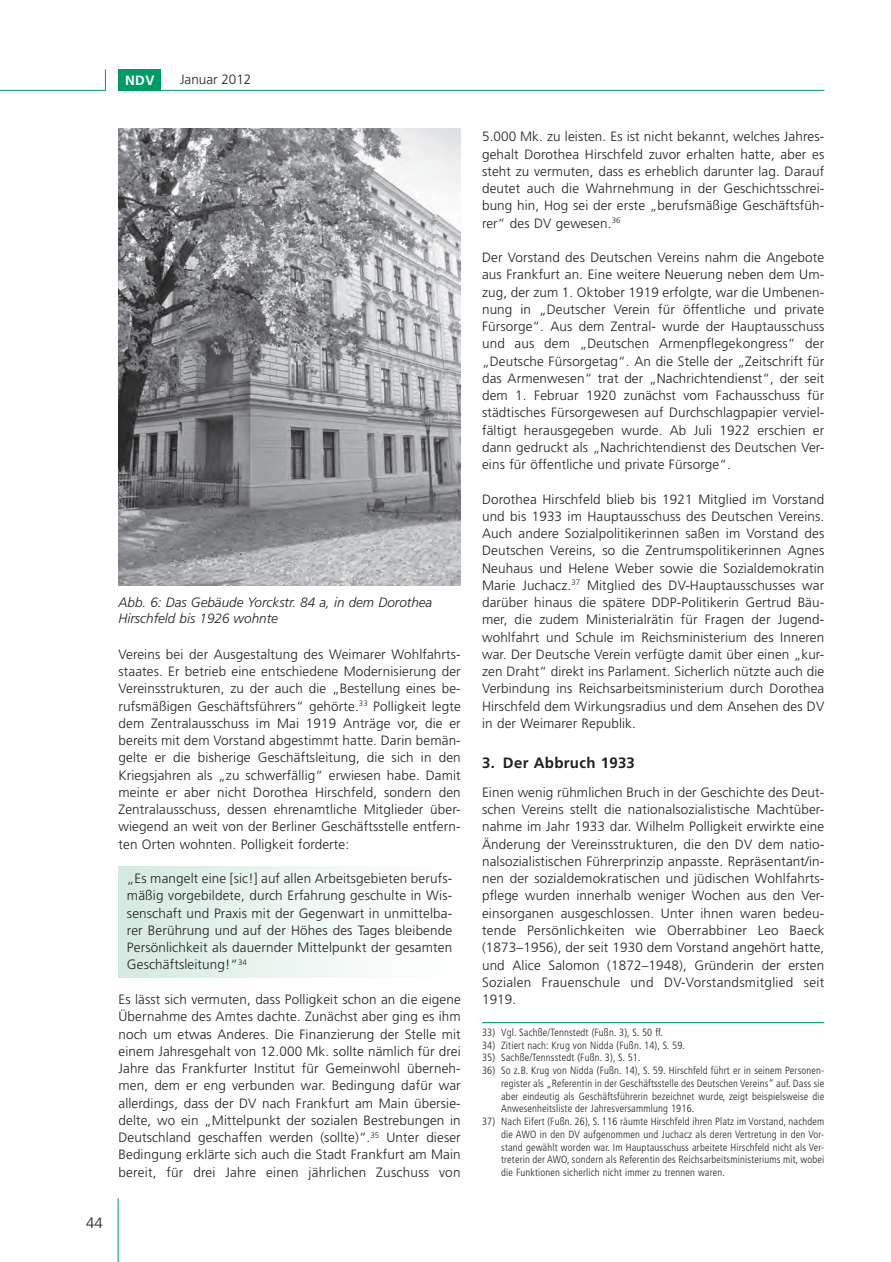
<style>
.page{position:relative;width:891px;height:1262px;background:#fff}
.page>*{position:absolute;margin:0;border:0;box-sizing:border-box;transform-origin:0 0}
.t1{font:700 15px "Frutiger LT";letter-spacing:.02em;color:#241f1f}
.t2{font:300 15px "Frutiger LT";color:#241f1f}
.t3{font:300 13.5px/17.2px "Frutiger LT";letter-spacing:.01em;color:#241f1f;text-align:justify}
.t4{font:italic 300 13.5px/16.2px "Frutiger LT";color:#241f1f}
.t5{font:700 13.5px "Frutiger LT";color:#fff}
.t6{font:300 condensed 10.5px/12.8px "Frutiger LT";letter-spacing:.015em;color:#241f1f;text-align:justify}
</style>
<div class="page">
<hr style="left:0;top:90px;width:106px;height:1px;background:#009a68">
<hr style="left:118px;top:90px;width:706px;height:1px;background:#009a68">
<svg style="left:105px;top:69px;width:1px;height:22px"></svg>
<hr style="left:118px;top:1198px;width:1px;height:64px;background:#009a68">
<div style="left:119px;top:69px;width:42px;height:21px;background:#009a68"></div>
<div style="left:118px;top:867px;width:343px;height:111px;background:linear-gradient(to right,#d5eae1,#fff)"></div>
<img style="left:118px;top:129px;width:343px;height:456px">
<hr style="left:482px;top:1022px;width:342px;height:1px;background:#009a68">
<p class="t5" style="left:125px;top:72px;width:31px">NDV</p>
<p class="t3" style="left:180px;top:71px;width:73px">Januar 2012</p>
<p class="t2" style="left:86px;top:1214px;width:18px">44</p>
<p class="t4" style="left:118px;top:594px;width:315px">Abb. 6: Das Gebäude Yorckstr. 84 a, in dem Dorothea<br>Hirschfeld bis 1926 wohnte</p>
<p class="t3" style="left:118px;top:646px;width:344px">Vereins bei der Ausgestaltung des Weimarer Wohlfahrts&shy;staates. Er betrieb eine entschiedene Modernisierung der Vereinsstrukturen, zu der auch die „Bestellung eines be&shy;rufsmäßigen Geschäftsführers“ gehörte.<sup>33</sup> Polligkeit legte dem Zentralausschuss im Mai 1919 Anträge vor, die er bereits mit dem Vorstand abgestimmt hatte. Darin bemän&shy;gelte er die bisherige Geschäftsleitung, die sich in den Kriegsjahren als „zu schwerfällig“ erwiesen habe. Damit meinte er aber nicht Dorothea Hirschfeld, sondern den Zentralausschuss, dessen ehrenamtliche Mitglieder über&shy;wiegend an weit von der Berliner Geschäftsstelle entfern&shy;ten Orten wohnten. Polligkeit forderte:</p>
<p class="t3" style="left:127px;top:870px;width:327px">„Es mangelt eine [sic!] auf allen Arbeitsgebieten berufs&shy;mäßig vorgebildete, durch Erfahrung geschulte in Wis&shy;senschaft und Praxis mit der Gegenwart in unmittelba&shy;rer Berührung und auf der Höhes des Tages bleibende Persönlichkeit als dauernder Mittelpunkt der gesamten Geschäftsleitung!“<sup>34</sup></p>
<p class="t3" style="left:118px;top:991px;width:344px">Es lässt sich vermuten, dass Polligkeit schon an die eigene Übernahme des Amtes dachte. Zunächst aber ging es ihm noch um etwas Anderes. Die Finanzierung der Stelle mit einem Jahresgehalt von 12.000 Mk. sollte nämlich für drei Jahre das Frankfurter Institut für Gemeinwohl überneh&shy;men, dem er eng verbunden war. Bedingung dafür war allerdings, dass der DV nach Frankfurt am Main übersie&shy;delte, wo ein „Mittelpunkt der sozialen Bestrebungen in Deutschland geschaffen werden (sollte)“.<sup>35</sup> Unter dieser Bedingung erklärte sich auch die Stadt Frankfurt am Main bereit, für drei Jahre einen jährlichen Zuschuss von</p>
<p class="t3" style="left:482px;top:128px;width:344px">5.000 Mk. zu leisten. Es ist nicht bekannt, welches Jahres&shy;gehalt Dorothea Hirschfeld zuvor erhalten hatte, aber es steht zu vermuten, dass es erheblich darunter lag. Darauf deutet auch die Wahrnehmung in der Geschichtsschrei&shy;bung hin, Hog sei der erste „berufsmäßige Geschäftsfüh&shy;rer“ des DV gewesen.<sup>36</sup></p>
<p class="t3" style="left:482px;top:249px;width:344px">Der Vorstand des Deutschen Vereins nahm die Angebote aus Frankfurt an. Eine weitere Neuerung neben dem Um&shy;zug, der zum 1. Oktober 1919 erfolgte, war die Umbenen&shy;nung in „Deutscher Verein für öffentliche und private Fürsorge“. Aus dem Zentral- wurde der Hauptausschuss und aus dem „Deutschen Armenpflegekongress“ der „Deutsche Fürsorgetag“. An die Stelle der „Zeitschrift für das Armenwesen“ trat der „Nachrichtendienst“, der seit dem 1. Februar 1920 zunächst vom Fachausschuss für städtisches Fürsorgewesen auf Durchschlagpapier verviel&shy;fältigt herausgegeben wurde. Ab Juli 1922 erschien er dann gedruckt als „Nachrichtendienst des Deutschen Ver&shy;eins für öffentliche und private Fürsorge“.</p>
<p class="t3" style="left:482px;top:490px;width:344px">Dorothea Hirschfeld blieb bis 1921 Mitglied im Vorstand und bis 1933 im Hauptausschuss des Deutschen Vereins.<br>Auch andere Sozialpolitikerinnen saßen im Vorstand des Deutschen Vereins, so die Zentrumspolitikerinnen Agnes Neuhaus und Helene Weber sowie die Sozialdemokratin Marie Juchacz.<sup>37</sup> Mitglied des DV-Hauptausschusses war darüber hinaus die spätere DDP-Politikerin Gertrud Bäu&shy;mer, die zudem Ministerialrätin für Fragen der Jugend&shy;wohlfahrt und Schule im Reichsministerium des Inneren war. Der Deutsche Verein verfügte damit über einen „kur&shy;zen Draht“ direkt ins Parlament. Sicherlich nützte auch die Verbindung ins Reichsarbeitsministerium durch Dorothea Hirschfeld dem Wirkungsradius und dem Ansehen des DV in der Weimarer Republik.</p>
<p class="t1" style="left:482px;top:754px;width:154px">3. Der Abbruch 1933</p>
<p class="t3" style="left:482px;top:784px;width:344px">Einen wenig rühmlichen Bruch in der Geschichte des Deut&shy;schen Vereins stellt die nationalsozialistische Machtüber&shy;nahme im Jahr 1933 dar. Wilhelm Polligkeit erwirkte eine Änderung der Vereinsstrukturen, die den DV dem natio&shy;nalsozialistischen Führerprinzip anpasste. Repräsentant/in&shy;nen der sozialdemokratischen und jüdischen Wohlfahrts&shy;pflege wurden innerhalb weniger Wochen aus den Ver&shy;einsorganen ausgeschlossen. Unter ihnen waren bedeu&shy;tende Persönlichkeiten wie Oberrabbiner Leo Baeck (1873–1956), der seit 1930 dem Vorstand angehört hatte, und Alice Salomon (1872–1948), Gründerin der ersten Sozialen Frauenschule und DV-Vorstandsmitglied seit 1919.</p>
<p class="t6" style="left:482px;top:1026px;width:182px">33) Vgl. Sachße/Tennstedt (Fußn. 3), S. 50 ff.</p>
<p class="t6" style="left:482px;top:1039px;width:205px">34) Zitiert nach: Krug von Nidda (Fußn. 14), S. 59.</p>
<p class="t6" style="left:482px;top:1051px;width:160px">35) Sachße/Tennsstedt (Fußn. 3), S. 51.</p>
<p class="t6" style="left:501px;top:1064px;width:325px;text-indent:-19px">36) So z.B. Krug von Nidda (Fußn. 14), S. 59. Hirschfeld führt er in seinem Personen&shy;register als „Referentin in der Geschäftsstelle des Deutschen Vereins“ auf. Dass sie aber eindeutig als Geschäftsführerin bezeichnet wurde, zeigt beispielsweise die Anwesenheitsliste der Jahresversammlung 1916.</p>
<p class="t6" style="left:501px;top:1115px;width:325px;text-indent:-19px">37) Nach Eifert (Fußn. 26), S. 116 räumte Hirschfeld ihren Platz im Vorstand, nachdem die AWO in den DV aufgenommen und Juchacz als deren Vertretung in den Vor&shy;stand gewählt worden war. Im Hauptausschuss arbeitete Hirschfeld nicht als Ver&shy;treterin der AWO, sondern als Referentin des Reichsarbeitsministeriums mit, wobei die Funktionen sicherlich nicht immer zu trennen waren.</p>
</div>
